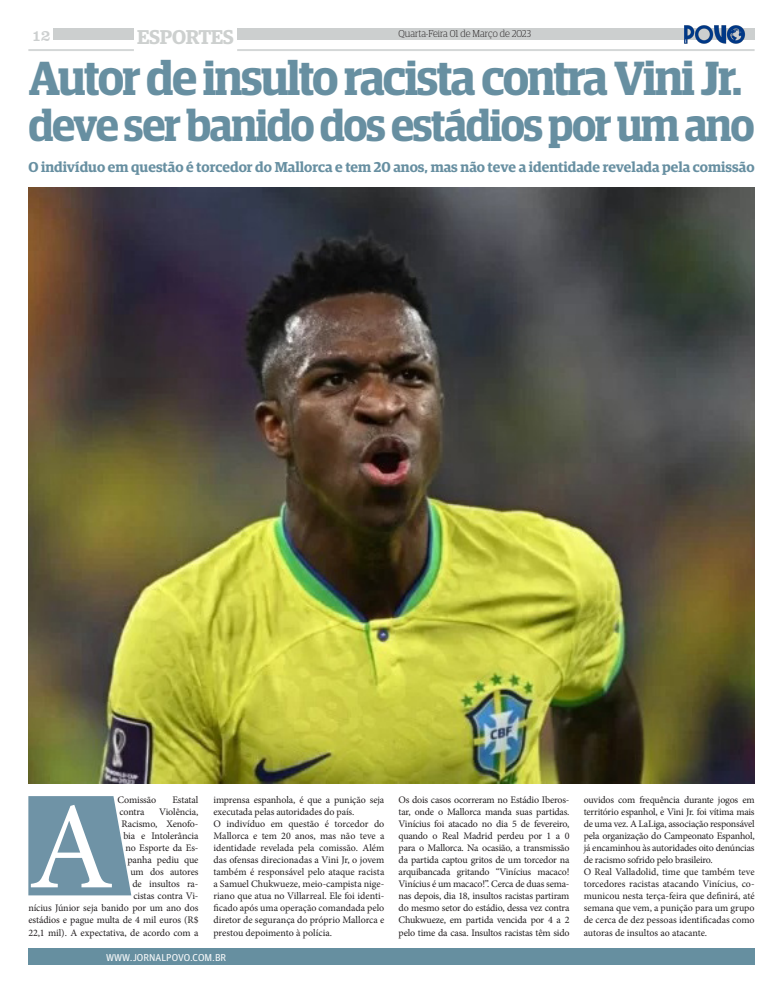
<style>
.page{position:relative;width:783px;height:993px;background:#fff}
.page>*{position:absolute;margin:0;border:0;box-sizing:border-box;transform-origin:0 0}
.t1{font:124px "Minion Pro";color:#fff}
.t2{font:600 48px "Guardian Egyptian Display";letter-spacing:-.035em;color:#678fa1}
.t3{font:600 44.2px "Guardian Egyptian Display";letter-spacing:-.03em;color:#678fa1}
.t4{font:600 20px "Guardian Egyptian";letter-spacing:-.02em;color:#cdd0cf}
.t5{font:16px "Clarendon BT";color:#cccfcf}
.t6{font:600 14.3px "Guardian Egyptian";color:#678fa1}
.t7{font:10px/12px "Minion Pro";letter-spacing:-.01em;color:#231f20;text-align:justify}
.t8{font:300 10px "Guardian Egyptian Display";color:#231f20}
.t9{font:10px "Guardian Agate Sans G1 D Regular";color:#fff}
</style>
<div class="page">
<div style="left:237px;top:28px;width:517px;height:12px;background:#cccfcf"></div>
<div style="left:53px;top:28px;width:81px;height:12px;background:#cccfcf"></div>
<hr style="left:28px;top:49px;width:106px;height:2px;background:#cccfcf">
<hr style="left:237px;top:49px;width:517px;height:2px;background:#cccfcf">
<div style="left:28px;top:947px;width:726px;height:17px;background:#668fa0"></div>
<svg style="left:28px;top:796px;width:103px;height:99px;background:#7b9cad"></svg>
<img style="left:28px;top:187px;width:726px;height:595px">
<img style="left:684px;top:25px;width:61px;height:19px">
<h3 class="t5" style="left:31px;top:25px;width:21px">12</h3>
<p class="t8" style="left:398px;top:28px;width:134px">Quarta-Feira 01 de Março de 2023</p>
<h3 class="t4" style="left:137px;top:22px;width:98px">ESPORTES</h3>
<p class="t2" style="left:28px;top:52px;width:715px">Autor de insulto racista contra Vini Jr.</p>
<p class="t3" style="left:28px;top:101px;width:727px">deve ser banido dos estádios por um ano</p>
<p class="t6" style="left:28px;top:156px;width:727px">O indivíduo em questão é torcedor do Mallorca e tem 20 anos, mas não teve a identidade revelada pela comissão</p>
<p class="t7" style="left:117px;top:794px;width:40px">Comissão</p>
<p class="t7" style="left:172px;top:794px;width:28px">Estatal</p>
<p class="t7" style="left:119px;top:806px;width:27px">contra</p>
<p class="t1" style="left:28px;top:764px;width:87px">A</p>
<p class="t7" style="left:28px;top:806px;width:172px;text-align:right">Violência,<br>Racismo, Xenofo-<br>bia e Intolerância<br>no Esporte da Es-<br>panha pediu que<br>um dos autores<br>de insultos ra-<br>cistas contra Vi-<br>nícius Júnior seja banido por um ano dos estádios e pague multa de 4 mil euros (R$<br>22,1 mil). A expectativa, de acordo com a</p>
<p class="t7" style="left:213px;top:794px;width:172px">imprensa espanhola, é que a punição seja executada pelas autoridades do país.</p>
<p class="t7" style="left:213px;top:818px;width:172px">O indivíduo em questão é torcedor do Mallorca e tem 20 anos, mas não teve a identidade revelada pela comissão. Além das ofensas direcionadas a Vini Jr, o jovem também é responsável pelo ataque racista a Samuel Chukwueze, meio-campista nige&shy;riano que atua no Villarreal. Ele foi identi&shy;ficado após uma operação comandada pelo diretor de segurança do próprio Mallorca e prestou depoimento à polícia.</p>
<p class="t9" style="left:106px;top:949px;width:122px">WWW.JORNALPOVO.COM.BR</p>
<p class="t7" style="left:398px;top:794px;width:172px">Os dois casos ocorreram no Estádio Iberos&shy;tar, onde o Mallorca manda suas partidas.<br>Vinícius foi atacado no dia 5 de fevereiro, quando o Real Madrid perdeu por 1 a 0 para o Mallorca. Na ocasião, a transmissão da partida captou gritos de um torcedor na arquibancada gritando “Vinícius macaco!<br>Vinícius é um macaco!”. Cerca de duas sema&shy;nas depois, dia 18, insultos racistas partiram do mesmo setor do estádio, dessa vez contra Chukwueze, em partida vencida por 4 a 2 pelo time da casa. Insultos racistas têm sido</p>
<p class="t7" style="left:583px;top:794px;width:172px">ouvidos com frequência durante jogos em território espanhol, e Vini Jr. foi vítima mais de uma vez. A LaLiga, associação responsável pela organização do Campeonato Espanhol, já encaminhou às autoridades oito denúncias de racismo sofrido pelo brasileiro.</p>
<p class="t7" style="left:583px;top:866px;width:172px">O Real Valladolid, time que também teve torcedores racistas atacando Vinícius, co&shy;municou nesta terça-feira que definirá, até semana que vem, a punição para um grupo de cerca de dez pessoas identificadas como autoras de insultos ao atacante.</p>
</div>
